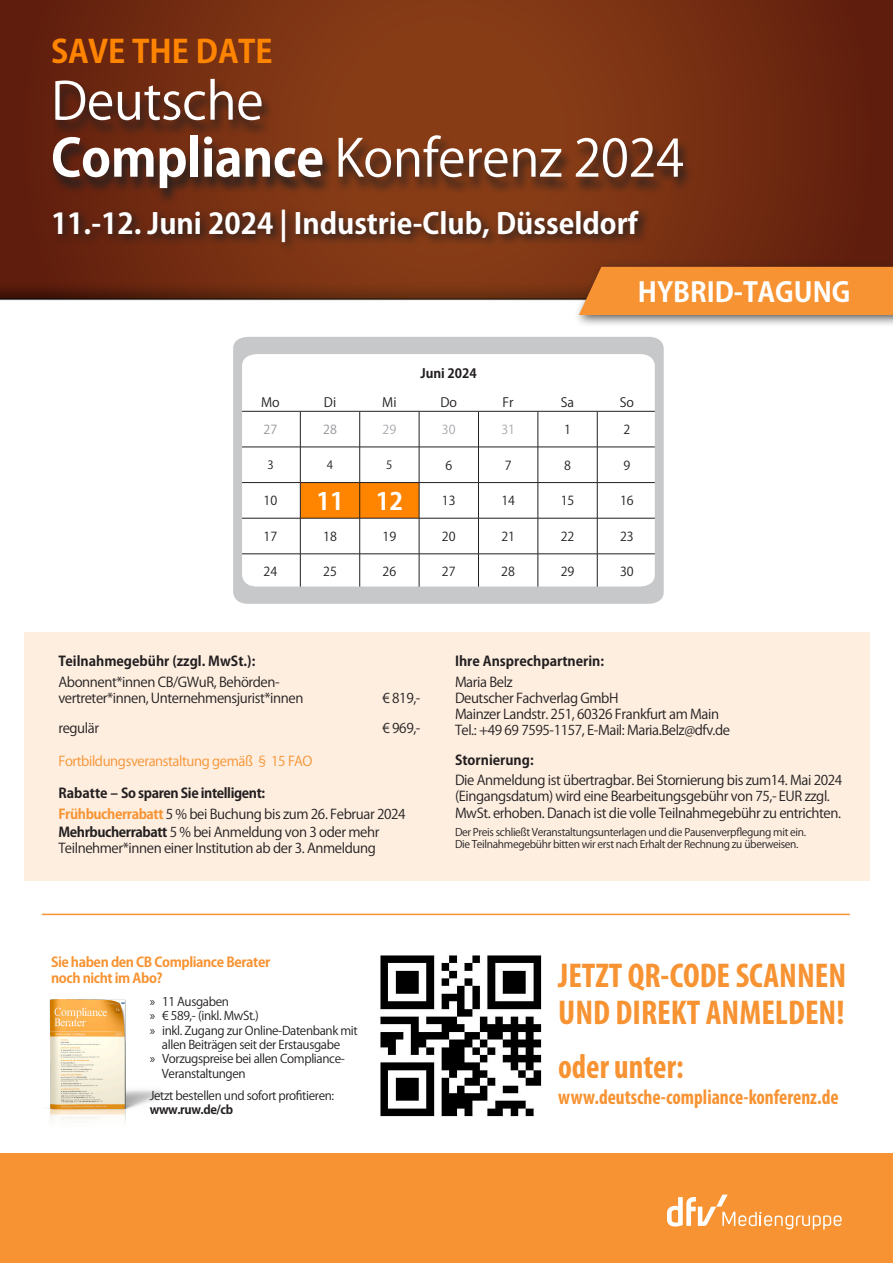
<style>
.page{position:relative;width:893px;height:1263px;background:#fff}
.page>*{position:absolute;margin:0;border:0;box-sizing:border-box;transform-origin:0 0}
.t1{font:51px/57px "Koz Go Pr 6 N";letter-spacing:-.01em;color:#fff}
.t2{font:700 condensed 34.5px/37.5px "Myriad Pro";color:#f79332}
.t3{font:700 condensed 34.5px "Myriad Pro";color:#f79332;scale:.93 1}
.t4{font:700 31.5px "Koz Go Pr 6 N";color:#ff8400}
.t5{font:700 28.5px "Koz Go Pr 6 N";color:#fff}
.t6{font:700 27px "Koz Go Pr 6 N";color:#fff}
.t7{font:700 23.85px "Koz Go Pr 6 N";color:#fff}
.t8{font:700 condensed 21px "Myriad Pro";color:#f79332;scale:.93 1}
.t9{font:13.5px/16.2px "Koz Go Pr 6 N";letter-spacing:-.03em;color:#231f20}
.t10{font:700 13.5px "Koz Go Pr 6 N";color:#231f20}
.t11{font:700 13.5px/16.2px "Koz Go Pr 6 N";letter-spacing:-.03em;color:#f79332}
.t12{font:13.5px "Koz Go Pr 6 N";letter-spacing:-.03em;color:#f79332}
.t13{font:12.75px "Koz Go Pr 6 N";color:#231f20}
.t14{font:700 12.75px "Koz Go Pr 6 N";color:#231f20}
.t15{font:12.45px "Koz Go Pr 6 N";color:#231f20}
.t16{font:12.45px "Koz Go Pr 6 N";color:#a8a9ad}
.t17{font:12.45px "Koz Go Pr 6 N";color:#939598}
.t18{font:12px "Koz Go Pr 6 N";letter-spacing:-.03em;color:#231f20}
.t19{font:700 12px "Koz Go Pr 6 N";letter-spacing:-.03em;color:#231f20}
.t20{font:11.4px "Koz Go Pr 6 N";color:#231f20}
.t21{font:10.5px/12.6px "Koz Go Pr 6 N";letter-spacing:-.03em;color:#231f20}
.s1{font-weight:700}
.s2{font-weight:700;color:#f79332}
</style>
<div class="page">
<div style="left:24px;top:632px;width:846px;height:249px;background:#fdeee0"></div>
<svg style="left:0;top:0;width:893px;height:299px;background:#702b11"></svg>
<svg style="left:49px;top:79px;width:646px;height:126px;background:#723215"></svg>
<svg style="left:50px;top:206px;width:601px;height:48px;background:#6c2f15"></svg>
<svg style="left:233px;top:337px;width:431px;height:267px"></svg>
<div style="left:574px;top:260px;width:319px;height:67px;background:#231f20;opacity:.75"></div>
<div style="left:579px;top:267px;width:314px;height:48px;background:#f79332"></div>
<div style="left:0;top:1154px;width:893px;height:109px;background:#f79332"></div>
<img style="left:49px;top:999px;width:111px;height:123px">
<img style="left:380px;top:955px;width:162px;height:162px">
<hr style="left:42px;top:914px;width:808px;height:1px;background:#f79332">
<svg style="left:667px;top:1194px;width:175px;height:35px"></svg>
<h3 class="t4" style="left:51px;top:34px;width:223px">SAVE THE DATE</h3>
<h1 class="t1" style="left:51px;top:74px;width:635px">Deutsche<br><span class="s1">Compliance</span> Konferenz 2024</h1>
<h3 class="t5" style="left:51px;top:208px;width:588px">11.-12. Juni 2024 | Industrie-Club, Düsseldorf</h3>
<p class="t14" style="left:420px;top:366px;width:58px">Juni 2024</p>
<h3 class="t6" style="left:638px;top:277px;width:214px">HYBRID-TAGUNG</h3>
<p class="t13" style="left:261px;top:395px;width:20px">Mo</p>
<p class="t13" style="left:324px;top:395px;width:14px">Di</p>
<p class="t13" style="left:382px;top:395px;width:16px">Mi</p>
<p class="t13" style="left:440px;top:395px;width:18px">Do</p>
<p class="t13" style="left:503px;top:395px;width:13px">Fr</p>
<p class="t13" style="left:561px;top:395px;width:15px">Sa</p>
<p class="t13" style="left:620px;top:395px;width:16px">So</p>
<p class="t17" style="left:264px;top:422px;width:15px">27</p>
<p class="t17" style="left:323px;top:422px;width:15px">28</p>
<p class="t16" style="left:383px;top:422px;width:15px">29</p>
<p class="t16" style="left:442px;top:422px;width:15px">30</p>
<p class="t16" style="left:501px;top:422px;width:15px">31</p>
<p class="t15" style="left:564px;top:422px;width:8px">1</p>
<p class="t15" style="left:623px;top:422px;width:8px">2</p>
<p class="t20" style="left:267px;top:459px;width:8px">3</p>
<p class="t20" style="left:327px;top:459px;width:8px">4</p>
<p class="t20" style="left:386px;top:459px;width:8px">5</p>
<p class="t15" style="left:445px;top:458px;width:8px">6</p>
<p class="t15" style="left:505px;top:458px;width:8px">7</p>
<p class="t15" style="left:564px;top:458px;width:8px">8</p>
<p class="t15" style="left:623px;top:458px;width:8px">9</p>
<p class="t15" style="left:264px;top:494px;width:15px">10</p>
<h3 class="t7" style="left:316px;top:488px;width:29px">11</h3>
<h3 class="t7" style="left:376px;top:488px;width:29px">12</h3>
<p class="t15" style="left:442px;top:494px;width:15px">13</p>
<p class="t15" style="left:501px;top:494px;width:15px">14</p>
<p class="t15" style="left:561px;top:494px;width:15px">15</p>
<p class="t15" style="left:620px;top:494px;width:15px">16</p>
<p class="t15" style="left:264px;top:529px;width:15px">17</p>
<p class="t15" style="left:323px;top:529px;width:15px">18</p>
<p class="t15" style="left:383px;top:529px;width:15px">19</p>
<p class="t15" style="left:442px;top:529px;width:15px">20</p>
<p class="t15" style="left:501px;top:529px;width:15px">21</p>
<p class="t15" style="left:561px;top:529px;width:15px">22</p>
<p class="t15" style="left:620px;top:529px;width:15px">23</p>
<p class="t15" style="left:264px;top:565px;width:15px">24</p>
<p class="t15" style="left:323px;top:565px;width:15px">25</p>
<p class="t15" style="left:383px;top:565px;width:15px">26</p>
<p class="t15" style="left:442px;top:565px;width:15px">27</p>
<p class="t15" style="left:501px;top:565px;width:15px">28</p>
<p class="t15" style="left:561px;top:565px;width:15px">29</p>
<p class="t15" style="left:620px;top:565px;width:15px">30</p>
<p class="t10" style="left:58px;top:653px;width:198px">Teilnahmegebühr (zzgl. MwSt.):</p>
<p class="t9" style="left:58px;top:674px;width:246px">Abonnent*innen CB/GWuR, Behörden&shy;vertreter*innen, Unternehmensjurist*innen</p>
<p class="t9" style="left:382px;top:690px;width:40px">€ 819,-</p>
<p class="t9" style="left:58px;top:720px;width:42px">regulär</p>
<p class="t9" style="left:382px;top:720px;width:40px">€ 969,-</p>
<p class="t12" style="left:58px;top:754px;width:256px">Fortbildungsveranstaltung gemäß § 15 FAO</p>
<p class="t9" style="left:58px;top:782px;width:349px;line-height:21px"><span class="s1">Rabatte – So sparen Sie intelligent:<br></span><span class="s2">Frühbucherrabatt</span> 5 % bei Buchung bis zum 26. Februar 2024</p>
<p class="t9" style="left:58px;top:824px;width:322px"><span class="s1">Mehrbucherrabatt</span> 5 % bei Anmeldung von 3 oder mehr<br>Teilnehmer*innen einer Institution ab der 3. Anmeldung</p>
<p class="t10" style="left:455px;top:653px;width:151px">Ihre Ansprechpartnerin:</p>
<p class="t9" style="left:455px;top:674px;width:277px">Maria Belz<br>Deutscher Fachverlag GmbH<br>Mainzer Landstr. 251, 60326 Frankfurt am Main Tel.: +49 69 7595-1157, E-Mail: Maria.Belz@dfv.de</p>
<p class="t10" style="left:455px;top:753px;width:80px">Stornierung:</p>
<p class="t9" style="left:455px;top:772px;width:389px">Die Anmeldung ist übertragbar. Bei Stornierung bis zum14. Mai 2024 (Eingangsdatum) wird eine Bearbeitungsgebühr von 75,- EUR zzgl.<br>MwSt. erhoben. Danach ist die volle Teilnahmegebühr zu entrichten.</p>
<p class="t21" style="left:455px;top:826px;width:353px">Der Preis schließt Veranstaltungsunterlagen und die Pausenverpflegung mit ein.<br>Die Teilnahmegebühr bitten wir erst nach Erhalt der Rechnung zu überweisen.</p>
<p class="t11" style="left:51px;top:954px;width:221px">Sie haben den CB Compliance Berater noch nicht im Abo?</p>
<p class="t18" style="left:150px;top:994px;width:81px">» 11 Ausgaben</p>
<p class="t18" style="left:150px;top:1009px;width:111px">» € 589,- (inkl. MwSt.)</p>
<p class="t18" style="left:150px;top:1023px;width:210px">» inkl. Zugang zur Online-Datenbank mit</p>
<p class="t18" style="left:162px;top:1038px;width:180px">allen Beiträgen seit der Erstausgabe</p>
<p class="t18" style="left:150px;top:1052px;width:197px">» Vorzugspreise bei allen Compliance-</p>
<p class="t18" style="left:162px;top:1066px;width:85px">Veranstaltungen</p>
<p class="t18" style="left:150px;top:1088px;width:186px">Jetzt bestellen und sofort profitieren:</p>
<p class="t19" style="left:150px;top:1103px;width:85px">www.ruw.de/cb</p>
<h2 class="t2" style="left:558px;top:956px;width:290px">JETZT QR-CODE SCANNEN<br>UND DIREKT ANMELDEN!</h2>
<h2 class="t3" style="left:558px;top:1045px;width:137px">oder unter:</h2>
<h3 class="t8" style="left:558px;top:1084px;width:303px">www.deutsche-compliance-konferenz.de</h3>
</div>
